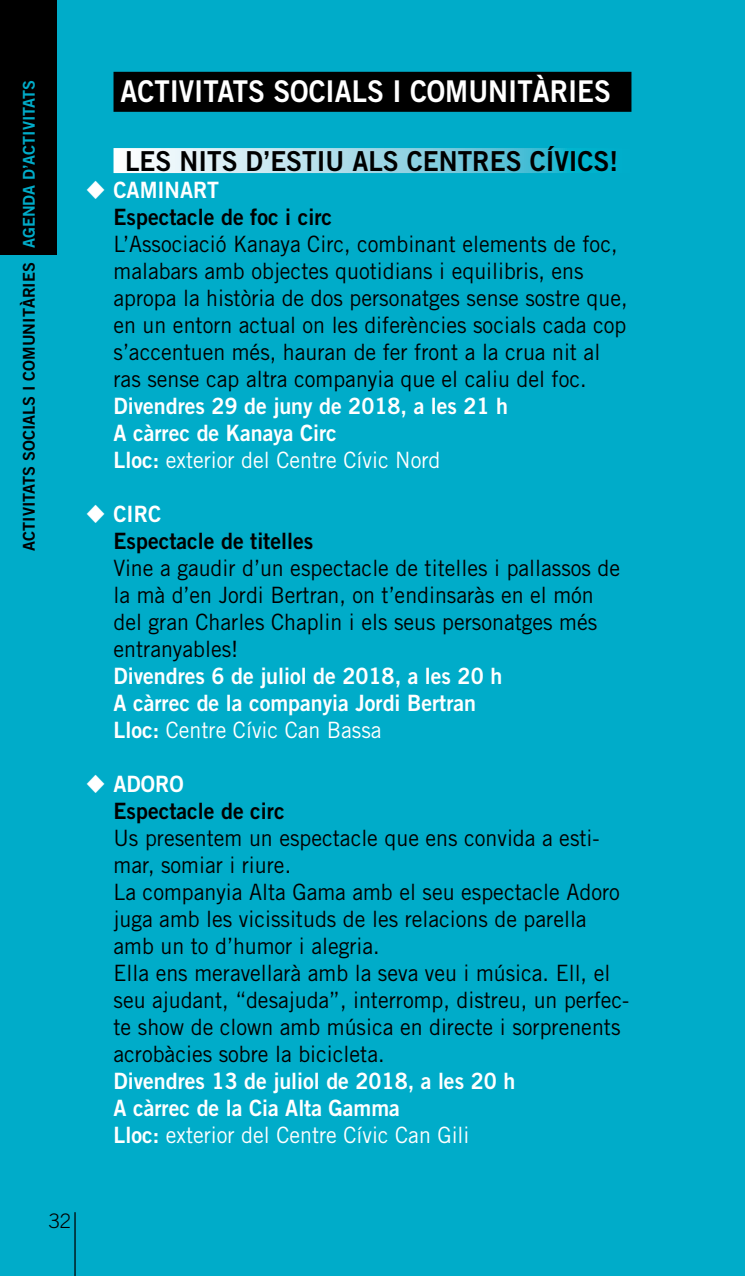
<style>
.page{position:relative;width:745px;height:1276px;background:#fff}
.page>*{position:absolute;margin:0;border:0;box-sizing:border-box;transform-origin:0 0}
.t1{font:30px "Trade Gothic Bold Two";color:#fff;scale:.92 1}
.t2{font:27.5px "Trade Gothic Bold Two";color:#000;scale:.95 1}
.t3{font:22.5px/27px "Trade Gothic";color:#000;scale:.95 1}
.t4{font:22.5px/27px "Trade Gothic Bold Two";color:#fff;scale:.95 1}
.t5{font:22.5px "Trade Gothic";color:#fff;scale:.95 1}
.t6{font:22.5px "Trade Gothic Bold Two";color:#000;scale:.95 1}
.t7{font:300 20px "Trade Gothic";color:#000}
.t8{font:16.25px "Trade Gothic Bold Two";color:#000}
.t9{font:16.25px "Trade Gothic Bold Two";color:#00acc9}
.s1{font-family:"Trade Gothic Bold Two"}
</style>
<div class="page">
<div style="left:0;top:0;width:744px;height:1276px;background:#00acc9"></div>
<div style="left:0;top:0;width:57px;height:255px;background:#000"></div>
<div style="left:113px;top:72px;width:518px;height:40px;background:#000"></div>
<svg style="left:113px;top:148px;width:454px;height:25px;background:#a4dbe8"></svg>
<hr style="left:74px;top:1212px;width:2px;height:64px;background:#000">
<p class="t9" style="left:19px;top:248px;width:170px;rotate:-90deg">AGENDA D’ACTIVITATS</p>
<p class="t8" style="left:19px;top:551px;width:290px;rotate:-90deg">ACTIVITATS SOCIALS I COMUNITÀRIES</p>
<p class="t7" style="left:49px;top:1209px;width:24px">32</p>
<h1 class="t1" style="left:120px;top:73px;width:534px">ACTIVITATS SOCIALS I COMUNITÀRIES</h1>
<p class="t2" style="left:125px;top:144px;width:520px">LES NITS D’ESTIU ALS CENTRES CÍVICS!</p>
<p class="t4" style="left:113px;top:176px;width:112px">CAMINART</p>
<p class="t6" style="left:113px;top:203px;width:231px">Espectacle de foc i circ</p>
<p class="t3" style="left:113px;top:230px;width:542px">L’Associació Kanaya Circ, combinant elements de foc, malabars amb objectes quotidians i equilibris, ens apropa la història de dos personatges sense sostre que, en un entorn actual on les diferències socials cada cop s’accentuen més, hauran de fer front a la crua nit al ras sense cap altra companyia que el caliu del foc.</p>
<p class="t4" style="left:113px;top:392px;width:416px">Divendres 29 de juny de 2018, a les 21 h<br>A càrrec de Kanaya Circ</p>
<p class="t5" style="left:113px;top:446px;width:345px"><span class="s1">Lloc:</span> exterior del Centre Cívic Nord</p>
<p class="t4" style="left:113px;top:500px;width:51px">CIRC</p>
<p class="t6" style="left:113px;top:527px;width:211px">Espectacle de titelles</p>
<p class="t3" style="left:113px;top:554px;width:534px">Vine a gaudir d’un espectacle de titelles i pallassos de la mà d’en Jordi Bertran, on t’endinsaràs en el món del gran Charles Chaplin i els seus personatges més entranyables!</p>
<p class="t4" style="left:113px;top:662px;width:410px">Divendres 6 de juliol de 2018, a les 20 h<br>A càrrec de la companyia Jordi Bertran</p>
<p class="t5" style="left:113px;top:716px;width:283px"><span class="s1">Lloc:</span> Centre Cívic Can Bassa</p>
<p class="t4" style="left:113px;top:770px;width:75px">ADORO</p>
<p class="t6" style="left:113px;top:797px;width:181px">Espectacle de circ</p>
<p class="t3" style="left:113px;top:824px;width:544px">Us presentem un espectacle que ens convida a esti&shy;mar, somiar i riure.<br>La companyia Alta Gama amb el seu espectacle Adoro juga amb les vicissituds de les relacions de parella amb un to d’humor i alegria.<br>Ella ens meravellarà amb la seva veu i música. Ell, el seu ajudant, “desajuda”, interromp, distreu, un perfec&shy;te show de clown amb música en directe i sorprenents acrobàcies sobre la bicicleta.</p>
<p class="t4" style="left:113px;top:1067px;width:424px">Divendres 13 de juliol de 2018, a les 20 h<br>A càrrec de la Cia Alta Gamma</p>
<p class="t5" style="left:113px;top:1121px;width:376px"><span class="s1">Lloc:</span> exterior del Centre Cívic Can Gili</p>
</div>
